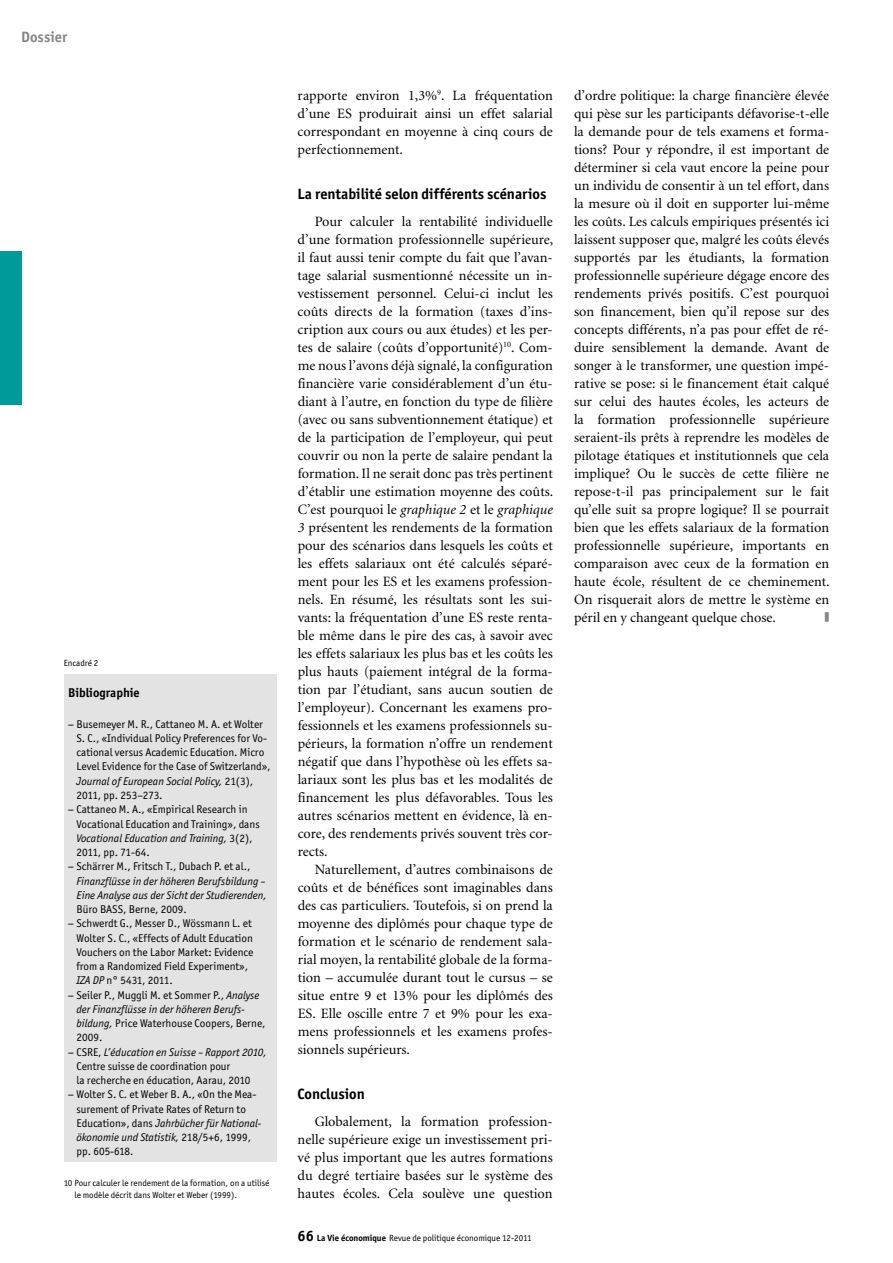
<style>
.page{position:relative;width:893px;height:1263px;background:#fff}
.page>*{position:absolute;margin:0;border:0;box-sizing:border-box;transform-origin:0 0}
.t1{font:700 15px "Officina San ITC";color:#000}
.t2{font:700 15px "Officina San ITC";color:#868786}
.t3{font:14.25px/18px "Minion";color:#000;text-align:justify}
.t4{font:700 12.75px "Officina San ITC";color:#000}
.t5{font:12px "Universal Newswith Comm Pi";color:#868786;scale:.4 1}
.t6{font:11.25px "Officina San ITC";color:#000}
.t7{font:italic 11.25px/14.2px "Officina San ITC";color:#000}
.t8{font:9px/12px "Officina San ITC";color:#000}
.s1{font-style:normal}
.s2{font-style:italic}
.s3{font-weight:700;font-size:15px}
.s4{font-weight:700}
</style>
<div class="page">
<div style="left:0;top:252px;width:21px;height:153px;background:#009a9b"></div>
<div style="left:64px;top:674px;width:212px;height:487px;background:#e3e3e3"></div>
<p class="t2" style="left:21px;top:27px;width:48px">Dossier</p>
<p class="t8" style="left:64px;top:656px;width:36px">Encadré 2</p>
<p class="t4" style="left:68px;top:685px;width:73px">Bibliographie</p>
<p class="t6" style="left:68px;top:717px;width:196px">− Busemeyer M. R., Cattaneo M. A. et Wolter</p>
<p class="t6" style="left:77px;top:732px;width:192px">S. C., «Individual Policy Preferences for Vo-</p>
<p class="t6" style="left:77px;top:746px;width:189px">cational versus Academic Education. Micro</p>
<p class="t6" style="left:77px;top:760px;width:196px">Level Evidence for the Case of Switzerland»,</p>
<p class="t7" style="left:77px;top:774px;width:178px">Journal of European Social Policy, <span class="s1">21(3),</span></p>
<p class="t6" style="left:77px;top:789px;width:88px">2011, pp. 253–273.</p>
<p class="t6" style="left:68px;top:803px;width:181px">− Cattaneo M. A., «Empirical Research in</p>
<p class="t6" style="left:77px;top:817px;width:185px">Vocational Education and Training», dans</p>
<p class="t7" style="left:77px;top:831px;width:177px">Vocational Education and Training, <span class="s1">3(2),</span></p>
<p class="t6" style="left:77px;top:846px;width:75px">2011, pp. 71-64.</p>
<p class="t6" style="left:68px;top:860px;width:184px">− Schärrer M., Fritsch T., Dubach P. et al.,</p>
<p class="t7" style="left:77px;top:874px;width:192px">Finanzflüsse in der höheren Berufsbildung –<br>Eine Analyse aus der Sicht der Studierenden,</p>
<p class="t6" style="left:77px;top:903px;width:112px">Büro BASS, Berne, 2009.</p>
<p class="t6" style="left:68px;top:917px;width:186px">− Schwerdt G., Messer D., Wössmann L. et</p>
<p class="t6" style="left:77px;top:931px;width:178px">Wolter S. C., «Effects of Adult Education</p>
<p class="t6" style="left:77px;top:945px;width:178px">Vouchers on the Labor Market: Evidence</p>
<p class="t6" style="left:77px;top:960px;width:173px">from a Randomized Field Experiment»,</p>
<p class="t6" style="left:77px;top:974px;width:98px"><span class="s2">IZA DP</span> n° 5431, 2011.</p>
<p class="t6" style="left:68px;top:988px;width:193px">− Seiler P., Muggli M. et Sommer P., <span class="s2">Analyse</span></p>
<p class="t7" style="left:77px;top:1002px;width:170px">der Finanzflüsse in der höheren Berufs-</p>
<p class="t6" style="left:77px;top:1017px;width:191px"><span class="s2">bildung,</span> Price Waterhouse Coopers, Berne,</p>
<p class="t6" style="left:77px;top:1031px;width:27px">2009.</p>
<p class="t7" style="left:68px;top:1045px;width:200px"><span class="s1">− CSRE,</span> L’éducation en Suisse – Rapport 2010,</p>
<p class="t6" style="left:77px;top:1059px;width:155px">Centre suisse de coordination pour</p>
<p class="t6" style="left:77px;top:1074px;width:175px">la recherche en éducation, Aarau, 2010</p>
<p class="t6" style="left:68px;top:1088px;width:189px">− Wolter S. C. et Weber B. A., «On the Mea-</p>
<p class="t6" style="left:77px;top:1102px;width:171px">surement of Private Rates of Return to</p>
<p class="t7" style="left:77px;top:1116px;width:186px"><span class="s1">Education», dans</span> Jahrbücher für National-</p>
<p class="t7" style="left:77px;top:1130px;width:176px">ökonomie und Statistik, <span class="s1">218/5+6, 1999,</span></p>
<p class="t6" style="left:77px;top:1145px;width:59px">pp. 605-618.</p>
<p class="t8" style="left:74px;top:1176px;width:196px;text-indent:-11px">10 Pour calculer le rendement de la formation, on a utilisé le modèle décrit dans Wolter et Weber (1999).</p>
<p class="t3" style="left:298px;top:86px;width:257px">rapporte environ 1,3%<sup>9</sup>. La fréquentation d’une ES produirait ainsi un effet salarial correspondant en moyenne à cinq cours de perfectionnement.</p>
<p class="t1" style="left:298px;top:184px;width:250px">La rentabilité selon différents scénarios</p>
<p class="t3" style="left:298px;top:212px;width:257px;text-indent:17px">Pour calculer la rentabilité individuelle d’une formation professionnelle supérieure, il faut aussi tenir compte du fait que l’avan&shy;tage salarial susmentionné nécessite un in&shy;vestissement personnel. Celui-ci inclut les coûts directs de la formation (taxes d’ins&shy;cription aux cours ou aux études) et les per&shy;tes de salaire (coûts d’opportunité)<sup>10</sup>. Com&shy;me nous l’avons déjà signalé, la configuration financière varie considérablement d’un étu&shy;diant à l’autre, en fonction du type de filière (avec ou sans subventionnement étatique) et de la participation de l’employeur, qui peut couvrir ou non la perte de salaire pendant la formation. Il ne serait donc pas très pertinent d’établir une estimation moyenne des coûts.<br>C’est pourquoi le <span class="s2">graphique 2</span> et le <span class="s2">graphique 3</span> présentent les rendements de la formation pour des scénarios dans lesquels les coûts et les effets salariaux ont été calculés séparé&shy;ment pour les ES et les examens profession&shy;nels. En résumé, les résultats sont les sui&shy;vants: la fréquentation d’une ES reste renta&shy;ble même dans le pire des cas, à savoir avec les effets salariaux les plus bas et les coûts les plus hauts (paiement intégral de la forma&shy;tion par l’étudiant, sans aucun soutien de l’employeur). Concernant les examens pro&shy;fessionnels et les examens professionnels su&shy;périeurs, la formation n’offre un rendement négatif que dans l’hypothèse où les effets sa&shy;lariaux sont les plus bas et les modalités de financement les plus défavorables. Tous les autres scénarios mettent en évidence, là en&shy;core, des rendements privés souvent très cor&shy;rects.</p>
<p class="t3" style="left:298px;top:860px;width:257px;text-indent:17px">Naturellement, d’autres combinaisons de coûts et de bénéfices sont imaginables dans des cas particuliers. Toutefois, si on prend la moyenne des diplômés pour chaque type de formation et le scénario de rendement sala&shy;rial moyen, la rentabilité globale de la forma&shy;tion – accumulée durant tout le cursus – se situe entre 9 et 13% pour les diplômés des ES. Elle oscille entre 7 et 9% pour les exa&shy;mens professionnels et les examens profes&shy;sionnels supérieurs.</p>
<p class="t1" style="left:298px;top:1084px;width:69px">Conclusion</p>
<p class="t3" style="left:298px;top:1112px;width:257px;text-indent:17px">Globalement, la formation profession&shy;nelle supérieure exige un investissement pri&shy;vé plus important que les autres formations du degré tertiaire basées sur le système des hautes écoles. Cela soulève une question</p>
<p class="t8" style="left:298px;top:1232px;width:235px"><span class="s3">66</span> <span class="s4">La Vie économique</span> Revue de politique économique 12-2011</p>
<p class="t3" style="left:574px;top:86px;width:257px">d’ordre politique: la charge financière élevée qui pèse sur les participants défavorise-t-elle la demande pour de tels examens et forma&shy;tions? Pour y répondre, il est important de déterminer si cela vaut encore la peine pour un individu de consentir à un tel effort, dans la mesure où il doit en supporter lui-même les coûts. Les calculs empiriques présentés ici laissent supposer que, malgré les coûts élevés supportés par les étudiants, la formation professionnelle supérieure dégage encore des rendements privés positifs. C’est pourquoi son financement, bien qu’il repose sur des concepts différents, n’a pas pour effet de ré&shy;duire sensiblement la demande. Avant de songer à le transformer, une question impé&shy;rative se pose: si le financement était calqué sur celui des hautes écoles, les acteurs de la formation professionnelle supérieure seraient-ils prêts à reprendre les modèles de pilotage étatiques et institutionnels que cela implique? Ou le succès de cette filière ne repose-t-il pas principalement sur le fait qu’elle suit sa propre logique? Il se pourrait bien que les effets salariaux de la formation professionnelle supérieure, importants en comparaison avec ceux de la formation en haute école, résultent de ce cheminement.<br>On risquerait alors de mettre le système en péril en y changeant quelque chose.</p>
<p class="t5" style="left:825px;top:612px;width:12px">m</p>
</div>
